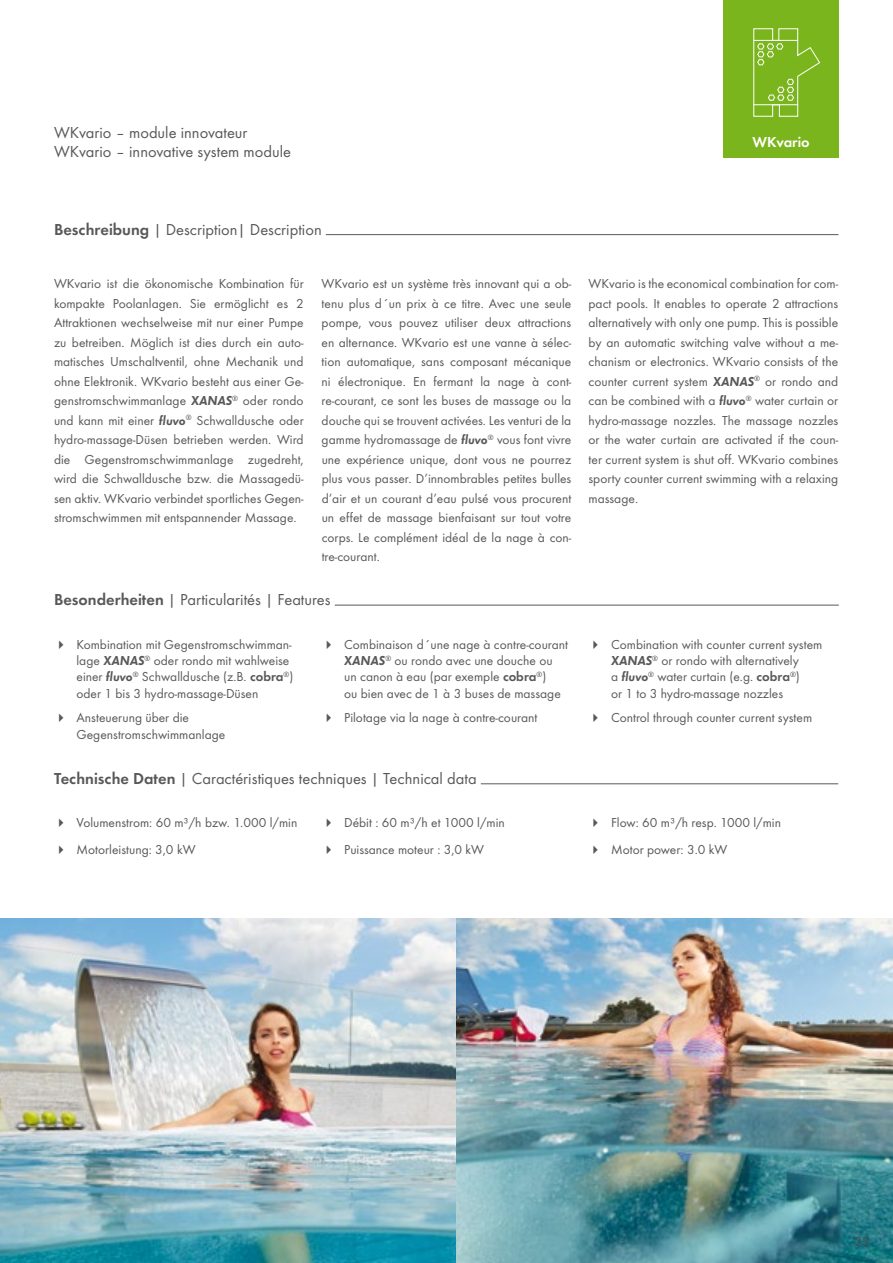
<style>
.page{position:relative;width:893px;height:1263px;background:#fff}
.page>*{position:absolute;margin:0;border:0;box-sizing:border-box;transform-origin:0 0}
.t1{font:16.5px/19.8px "Function";color:#58585a}
.t2{font:700 15px "Function";color:#fff}
.t3{font:13.5px/19.5px "Function";color:#58585a}
.t4{font:13.5px "Function";color:#4b4b4d}
.s1{font-weight:700}
.s2{font-weight:700;font-style:italic}
</style>
<div class="page">
<hr style="left:326px;top:234px;width:512px;height:1px;background:#58585a">
<hr style="left:335px;top:605px;width:504px;height:1px;background:#58585a">
<hr style="left:481px;top:783px;width:357px;height:1px;background:#58585a">
<img style="left:455px;top:918px;width:438px;height:345px">
<img style="left:0;top:918px;width:455px;height:345px">
<div style="left:723px;top:0;width:115px;height:157px;background:#7ab51d"></div>
<svg style="left:753px;top:28px;width:68px;height:89px"></svg>
<p class="t1" style="left:54px;top:122px;width:239px">WKvario – module innovateur<br>WKvario – innovative system module</p>
<p class="t1" style="left:54px;top:220px;width:269px"><span class="s1">Beschreibung</span> | Description| Description</p>
<p class="t2" style="left:752px;top:133px;width:59px">WKvario</p>
<p class="t3" style="left:54px;top:274px;width:251px;text-align:justify">WKvario ist die ökonomische Kombination für kompakte Poolanlagen. Sie ermöglicht es 2<br>Attraktionen wechselweise mit nur einer Pumpe zu betreiben. Möglich ist dies durch ein auto&shy;matisches Umschaltventil, ohne Mechanik und ohne Elektronik. WKvario besteht aus einer Ge&shy;genstromschwimmanlage <span class="s2">XANAS</span><sup>®</sup> oder rondo und kann mit einer <span class="s2">fluvo</span><sup>®</sup> Schwalldusche oder hydro-massage-Düsen betrieben werden. Wird die Gegenstromschwimmanlage zugedreht, wird die Schwalldusche bzw. die Massagedü&shy;sen aktiv. WKvario verbindet sportliches Gegen&shy;stromschwimmen mit entspannender Massage.</p>
<p class="t3" style="left:322px;top:274px;width:251px;text-align:justify">WKvario est un système très innovant qui a ob&shy;tenu plus d´un prix à ce titre. Avec une seule pompe, vous pouvez utiliser deux attractions en alternance. WKvario est une vanne à sélec&shy;tion automatique, sans composant mécanique ni électronique. En fermant la nage à cont&shy;re-courant, ce sont les buses de massage ou la douche qui se trouvent activées. Les venturi de la gamme hydromassage de <span class="s2">fluvo</span><sup>®</sup> vous font vivre une expérience unique, dont vous ne pourrez plus vous passer. D’innombrables petites bulles d’air et un courant d’eau pulsé vous procurent un effet de massage bienfaisant sur tout votre corps. Le complément idéal de la nage à con&shy;tre-courant.</p>
<p class="t3" style="left:589px;top:274px;width:251px;text-align:justify">WKvario is the economical combination for com&shy;pact pools. It enables to operate 2 attractions alternatively with only one pump. This is possible by an automatic switching valve without a me&shy;chanism or electronics. WKvario consists of the counter current system <span class="s2">XANAS</span><sup>®</sup> or rondo and can be combined with a <span class="s2">fluvo</span><sup>®</sup> water curtain or hydro-massage nozzles. The massage nozzles or the water curtain are activated if the coun&shy;ter current system is shut off. WKvario combines sporty counter current swimming with a relaxing massage.</p>
<p class="t1" style="left:54px;top:590px;width:278px"><span class="s1">Besonderheiten</span> | Particularités | Features</p>
<p class="t3" style="left:77px;top:636px;width:218px;line-height:16.2px;text-indent:-23px">✔ Kombination mit Gegenstromschwimman&shy;lage <span class="s2">XANAS</span><sup>®</sup> oder rondo mit wahlweise einer <span class="s2">fluvo</span><sup>®</sup> Schwalldusche (z.B. <span class="s1">cobra</span><sup>®</sup>) oder 1 bis 3 hydro-massage-Düsen</p>
<p class="t3" style="left:77px;top:710px;width:150px;line-height:16.2px;text-indent:-23px">✔ Ansteuerung über die<br>Gegenstromschwimmanlage</p>
<p class="t3" style="left:344px;top:636px;width:225px;line-height:16.2px;text-indent:-22px">✔ Combinaison d´une nage à contre-courant <span class="s2">XANAS</span><sup>®</sup> ou rondo avec une douche ou un canon à eau (par exemple <span class="s1">cobra</span><sup>®</sup>)<br>ou bien avec de 1 à 3 buses de massage</p>
<p class="t3" style="left:322px;top:708px;width:217px">✔ Pilotage via la nage à contre-courant</p>
<p class="t1" style="left:54px;top:769px;width:424px"><span class="s1">Technische Daten</span> | Caractéristiques techniques | Technical data</p>
<p class="t3" style="left:54px;top:813px;width:245px">✔ Volumenstrom: 60 m³/h bzw. 1.000 l/min</p>
<p class="t3" style="left:54px;top:839px;width:143px">✔ Motorleistung: 3,0 kW</p>
<p class="t3" style="left:322px;top:813px;width:185px">✔ Débit : 60 m³/h et 1000 l/min</p>
<p class="t3" style="left:322px;top:839px;width:164px">✔ Puissance moteur : 3,0 kW</p>
<p class="t3" style="left:611px;top:636px;width:213px;line-height:16.2px;text-indent:-22px">✔ Combination with counter current system <span class="s2">XANAS</span><sup>®</sup> or rondo with alternatively<br>a <span class="s2">fluvo</span><sup>®</sup> water curtain (e.g. <span class="s1">cobra</span><sup>®</sup>)<br>or 1 to 3 hydro-massage nozzles</p>
<p class="t3" style="left:589px;top:708px;width:225px">✔ Control through counter current system</p>
<p class="t3" style="left:589px;top:813px;width:194px">✔ Flow: 60 m³/h resp. 1000 l/min</p>
<p class="t3" style="left:589px;top:839px;width:140px">✔ Motor power: 3.0 kW</p>
<p class="t4" style="left:855px;top:1234px;width:17px">23</p>
</div>
